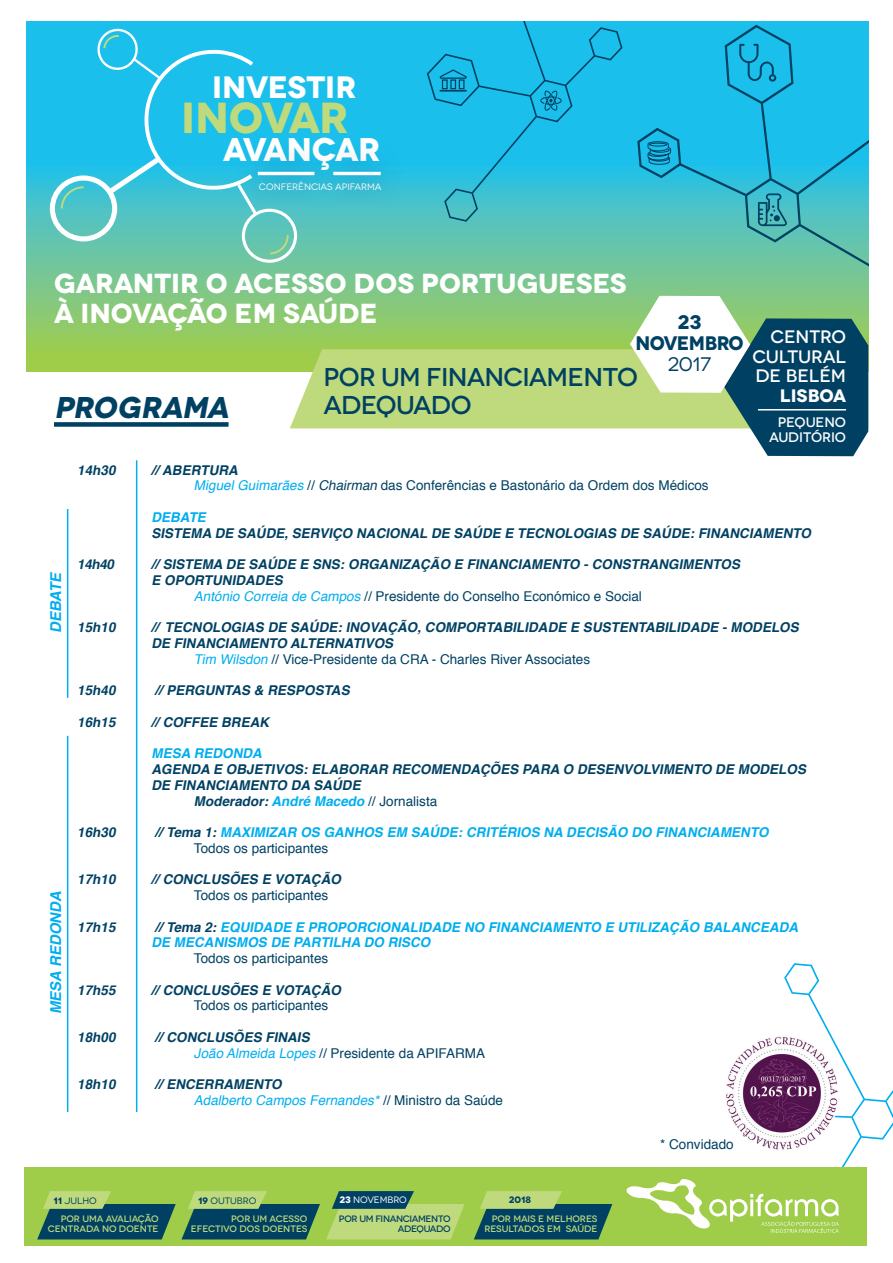
<style>
.page{position:relative;width:893px;height:1263px;background:#fff}
.page>*{position:absolute;margin:0;border:0;box-sizing:border-box;transform-origin:0 0}
.t1{font:700 43.35px "Novecentowide";letter-spacing:-.02em;color:#bfda7c}
.t2{font:700 32.7px "Novecentowide";letter-spacing:-.03em;color:#fff}
.t3{font:700 30.9px "Novecentowide";color:#fff}
.t4{font:italic 700 30px "Novecentowide";color:#004163}
.t5{font:700 27.45px "Novecentowide";letter-spacing:-.01em;color:#fff}
.t6{font:500 25.8px "Novecentowide";letter-spacing:-.03em;color:#004163}
.t7{font:700 19.65px/21px "Novecentowide";letter-spacing:-.03em;color:#004163;text-align:center}
.t8{font:500 18px "Novecentowide";color:#fff}
.t9{font:700 18px "Novecentowide";color:#fff}
.t10{font:italic 700 15px "Helvetica";color:#00aeef}
.t11{font:500 13.8px "Novecentowide";letter-spacing:-.01em;color:#fff}
.t12{font:italic 700 13.5px "Helvetica";color:#004163}
.t13{font:13.5px "Helvetica";color:#004163}
.t14{font:italic 700 13.5px "Helvetica";color:#00aeef}
.t15{font:italic 13.5px "Helvetica";color:#00aeef}
.t16{font:9.45px "Novecentowide";letter-spacing:-.005em;color:#fff}
.t17{font:500 9.3px "Novecentowide";letter-spacing:-.01em;color:#bfda7c}
.t18{font:500 9.3px "Novecentowide";letter-spacing:-.04em;color:#004163}
.t19{font:9.3px "Novecentowide";color:#004163}
.t20{font:9.3px "Novecentowide";letter-spacing:-.005em;color:#fff}
.t21{font:700 9.3px "Novecentowide";color:#004163}
.s1{font-weight:400}
.s2{font-style:italic;color:#00aeef}
.s3{font-style:italic}
.s4{font-weight:700;font-style:italic}
.s5{font-weight:700;font-style:italic;color:#00aeef}
.s6{color:#004163}
.s7{font-style:normal;color:#004163}
.s8{font-weight:700}
</style>
<div class="page">
<hr style="left:136px;top:460px;width:1px;height:652px;background:#00aeef">
<hr style="left:67px;top:736px;width:1px;height:376px;background:#00aeef">
<hr style="left:67px;top:509px;width:1px;height:189px;background:#00aeef">
<svg style="left:26px;top:22px;width:842px;height:349px;background:#62c5a1"></svg>
<div style="left:25px;top:1167px;width:842px;height:78px;background:#9fcd49"></div>
<svg style="left:626px;top:963px;width:267px;height:270px"></svg>
<div style="left:50px;top:175px;width:67px;height:66px;border:5px solid #fff;border-radius:50%"></div>
<div style="left:231px;top:141px;width:110px;height:65px;background:#02053e;opacity:.75"></div>
<hr style="left:258px;top:172px;width:56px;height:3px;background:#fff">
<div style="left:307px;top:141px;width:100px;height:65px;background:#02053e;opacity:.75"></div>
<hr style="left:333px;top:172px;width:48px;height:3px;background:#fff">
<svg style="left:60px;top:185px;width:25px;height:25px"></svg>
<svg style="left:95px;top:27px;width:201px;height:237px;background:#3bc4dc"></svg>
<div style="left:290px;top:349px;width:340px;height:79px;background:#bfda7c"></div>
<svg style="left:630px;top:296px;width:238px;height:133px"></svg>
<svg style="left:37px;top:1191px;width:283px;height:48px"></svg>
<svg style="left:474px;top:1191px;width:138px;height:48px"></svg>
<svg style="left:326px;top:1191px;width:139px;height:48px"></svg>
<svg style="left:427px;top:22px;width:195px;height:200px;background:#22bbde"></svg>
<svg style="left:637px;top:25px;width:231px;height:246px;background:#2ebad2"></svg>
<div style="left:725px;top:363px;width:153px;height:94px;background:#02053e;opacity:.75"></div>
<hr style="left:758px;top:409px;width:88px;height:1px;background:#fff">
<div style="left:54px;top:422px;width:175px;height:5px;background:#004163"></div>
<img style="left:713px;top:1024px;width:138px;height:138px">
<p class="t3" style="left:212px;top:68px;width:146px">INVESTIR</p>
<p class="t1" style="left:181px;top:90px;width:169px">INOVAR</p>
<p class="t2" style="left:223px;top:129px;width:159px">AVANÇAR</p>
<p class="t16" style="left:259px;top:181px;width:124px">CONFERÊNCIAS APIFARMA</p>
<p class="t5" style="left:54px;top:266px;width:574px">GARANTIR O ACESSO DOS PORTUGUESES</p>
<p class="t5" style="left:54px;top:296px;width:325px">À INOVAÇÃO EM SAÚDE</p>
<p class="t7" style="left:678px;top:312px;width:26px">23</p>
<p class="t7" style="left:635px;top:333px;width:110px">NOVEMBRO<br><span class="s1">2017</span></p>
<p class="t6" style="left:323px;top:362px;width:316px">POR UM FINANCIAMENTO</p>
<p class="t6" style="left:323px;top:389px;width:150px">ADEQUADO</p>
<p class="t4" style="left:54px;top:389px;width:183px">PROGRAMA</p>
<p class="t8" style="left:770px;top:326px;width:77px">CENTRO</p>
<p class="t8" style="left:752px;top:346px;width:95px">CULTURAL</p>
<p class="t8" style="left:755px;top:365px;width:92px">DE BELÉM</p>
<p class="t9" style="left:780px;top:384px;width:68px">LISBOA</p>
<p class="t11" style="left:778px;top:414px;width:70px">PEQUENO</p>
<p class="t11" style="left:769px;top:429px;width:78px">AUDITÓRIO</p>
<p class="t12" style="left:77px;top:459px;width:44px">14h30</p>
<p class="t10" style="left:44px;top:633px;width:66px;rotate:-90deg">DEBATE</p>
<p class="t12" style="left:77px;top:554px;width:42px">14h40</p>
<p class="t12" style="left:77px;top:617px;width:44px">15h10</p>
<p class="t12" style="left:77px;top:680px;width:44px">15h40</p>
<p class="t12" style="left:77px;top:711px;width:44px">16h15</p>
<p class="t10" style="left:44px;top:1014px;width:129px;rotate:-90deg">MESA REDONDA</p>
<p class="t12" style="left:77px;top:821px;width:44px">16h30</p>
<p class="t12" style="left:77px;top:869px;width:44px">17h10</p>
<p class="t12" style="left:77px;top:916px;width:44px">17h15</p>
<p class="t12" style="left:77px;top:979px;width:44px">17h55</p>
<p class="t12" style="left:77px;top:1026px;width:44px">18h00</p>
<p class="t12" style="left:77px;top:1073px;width:44px">18h10</p>
<p class="t12" style="left:151px;top:459px;width:92px">//ABERTURA</p>
<p class="t13" style="left:194px;top:475px;width:516px"><span class="s2">MiguelGuimarães</span>// <span class="s3">Chairman</span> das Conferências e Bastonário da Ordem dos Médicos</p>
<p class="t14" style="left:151px;top:506px;width:60px">DEBATE</p>
<p class="t12" style="left:151px;top:522px;width:665px">SISTEMA DE SAÚDE,SERVIÇO NACIONAL DE SAÚDE E TECNOLOGIAS DE SAÚDE:FINANCIAMENTO</p>
<p class="t12" style="left:151px;top:554px;width:594px">//SISTEMA DE SAÚDE E SNS:ORGANIZAÇÃO E FINANCIAMENTO -CONSTRANGIMENTOS</p>
<p class="t12" style="left:151px;top:569px;width:137px">E OPORTUNIDADES</p>
<p class="t13" style="left:194px;top:586px;width:449px"><span class="s2">António Correia de Campos</span>// Presidente do Conselho Económico e Social</p>
<p class="t12" style="left:151px;top:617px;width:653px">// TECNOLOGIAS DE SAÚDE:INOVAÇÃO,COMPORTABILIDADE E SUSTENTABILIDADE -MODELOS</p>
<p class="t12" style="left:151px;top:632px;width:247px">DE FINANCIAMENTO ALTERNATIVOS</p>
<p class="t13" style="left:194px;top:649px;width:398px"><span class="s2">Tim Wilsdon</span> // Vice-Presidente da CRA - Charles River Associates</p>
<p class="t12" style="left:155px;top:680px;width:200px">//PERGUNTAS &amp; RESPOSTAS</p>
<p class="t12" style="left:151px;top:711px;width:123px">//COFFEE BREAK</p>
<p class="t14" style="left:151px;top:743px;width:116px">MESA REDONDA</p>
<p class="t12" style="left:151px;top:758px;width:660px">AGENDA E OBJETIVOS:ELABORAR RECOMENDAÇÕES PARA O DESENVOLVIMENTO DE MODELOS</p>
<p class="t12" style="left:151px;top:774px;width:215px">DE FINANCIAMENTO DA SAÚDE</p>
<p class="t13" style="left:194px;top:790px;width:245px"><span class="s4">Moderador:</span><span class="s5">André Macedo</span> // J o r n a l i s t a</p>
<p class="t14" style="left:155px;top:821px;width:619px"><span class="s6">//Tema 1:</span>MAXIMIZAR OS GANHOS EM SAÚDE:CRITÉRIOS NA DECISÃO DO FINANCIAMENTO</p>
<p class="t13" style="left:194px;top:838px;width:136px">Todos os participantes</p>
<p class="t12" style="left:151px;top:869px;width:195px">//CONCLUSÕES E VOTAÇÃO</p>
<p class="t13" style="left:194px;top:885px;width:136px">Todos os participantes</p>
<p class="t14" style="left:155px;top:916px;width:648px"><span class="s6">//Tema 2:</span>EQUIDADE E PROPORCIONALIDADE NO FINANCIAMENTO E UTILIZAÇÃO BALANCEADA</p>
<p class="t14" style="left:151px;top:932px;width:284px">DE MECANISMOS DE PARTILHA DO RISCO</p>
<p class="t13" style="left:194px;top:948px;width:136px">Todos os participantes</p>
<p class="t12" style="left:151px;top:979px;width:195px">//CONCLUSÕES E VOTAÇÃO</p>
<p class="t13" style="left:194px;top:995px;width:136px">Todos os participantes</p>
<p class="t12" style="left:155px;top:1026px;width:160px">//CONCLUSÕES FINAIS</p>
<p class="t13" style="left:194px;top:1042px;width:293px"><span class="s2">João Almeida Lopes</span>// Presidente da APIFARMA</p>
<p class="t12" style="left:155px;top:1073px;width:132px">//ENCERRAMENTO</p>
<p class="t15" style="left:194px;top:1090px;width:311px">Adalberto CamposFernandes*<span class="s7">// M i n i s t r o d a S a ú d e</span></p>
<p class="t13" style="left:660px;top:1133px;width:75px">* Convidado</p>
<p class="t19" style="left:53px;top:1195px;width:45px"><span class="s8">11</span> JULHO</p>
<p class="t19" style="left:198px;top:1195px;width:60px"><span class="s8">19</span> OUTUBRO</p>
<p class="t17" style="left:231px;top:1213px;width:78px">POR UM ACESSO</p>
<p class="t17" style="left:191px;top:1223px;width:118px">EFECTIVO DOS DOENTES</p>
<p class="t17" style="left:61px;top:1213px;width:99px">POR UMA AVALIAÇÃO</p>
<p class="t17" style="left:48px;top:1223px;width:112px">CENTRADA NO DOENTE</p>
<p class="t20" style="left:339px;top:1194px;width:69px"><span class="s8">23</span> NOVEMBRO</p>
<p class="t18" style="left:339px;top:1213px;width:113px">POR UM FINANCIAMENTO</p>
<p class="t18" style="left:398px;top:1223px;width:54px">ADEQUADO</p>
<p class="t21" style="left:509px;top:1194px;width:24px">2018</p>
<p class="t17" style="left:492px;top:1213px;width:107px">POR MAIS E MELHORES</p>
<p class="t17" style="left:484px;top:1223px;width:114px">RESULTADOS EM SAÚDE</p>
</div>
